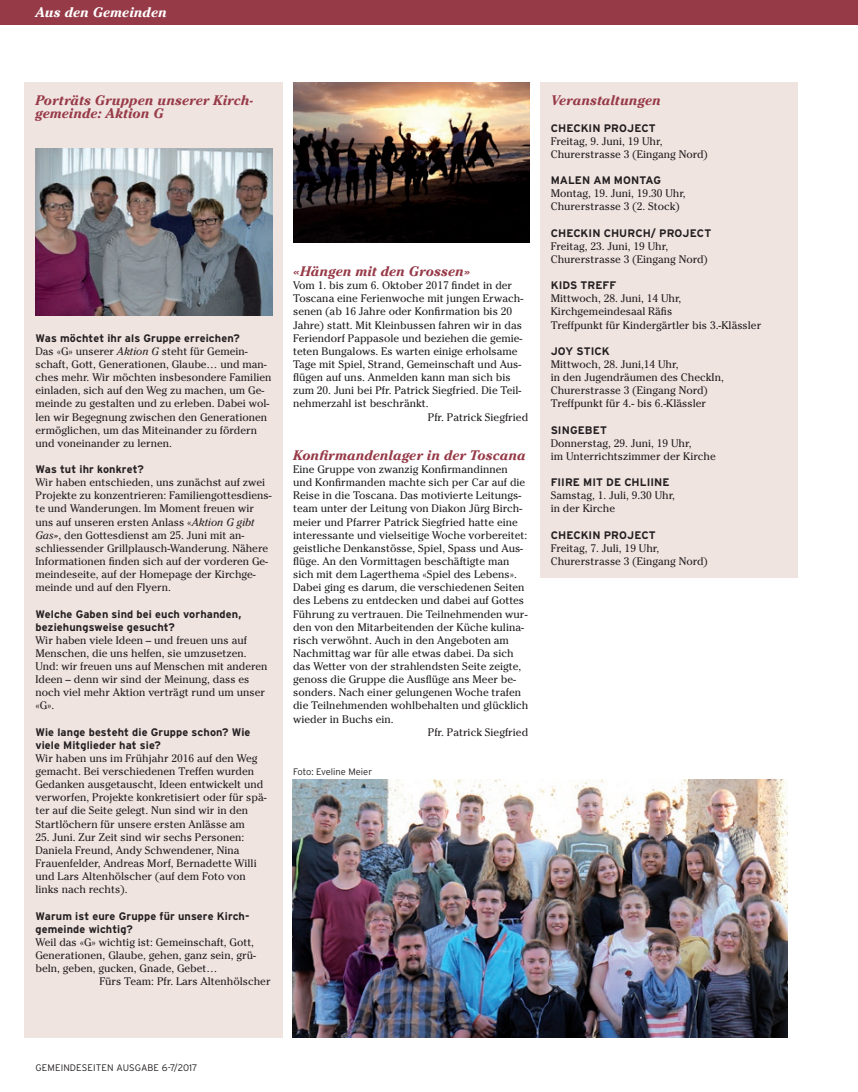
<style>
.page{position:relative;width:858px;height:1092px;background:#fff}
.page>*{position:absolute;margin:0;border:0;box-sizing:border-box;transform-origin:0 0}
.t1{font:italic 700 13.75px/13.1px "Cheltenham Std";letter-spacing:-.005em;color:#973a48}
.t2{font:italic 700 13.75px "Cheltenham Std";letter-spacing:-.005em;color:#fff}
.t3{font:11px/13.1px "Cheltenham Std";color:#231f20}
.t4{font:700 11px/13.1px "Interstate";letter-spacing:.01em;color:#231f20}
.t5{font:300 9.5px "Interstate";letter-spacing:.01em;color:#231f20}
.t6{font:300 9.38px "Interstate";color:#231f20}
.s1{font-style:italic}
</style>
<div class="page">
<div style="left:0;top:0;width:857px;height:25px;background:#973a48"></div>
<div style="left:540px;top:83px;width:257px;height:495px;background:#f0e4e1"></div>
<div style="left:24px;top:83px;width:259px;height:954px;background:#f0e4e1"></div>
<img style="left:35px;top:148px;width:237px;height:167px">
<img style="left:292px;top:779px;width:495px;height:258px">
<img style="left:293px;top:83px;width:236px;height:159px">
<p class="t2" style="left:35px;top:4px;width:133px">Aus den Gemeinden</p>
<p class="t1" style="left:35px;top:94px;width:219px">Porträts Gruppen unserer Kirch&shy;gemeinde: Aktion G</p>
<p class="t4" style="left:35px;top:331px;width:206px">Was möchtet ihr als Gruppe erreichen?</p>
<p class="t3" style="left:35px;top:344px;width:237px">Das «G» unserer <span class="s1">Aktion G</span> steht für Gemein&shy;schaft, Gott, Generationen, Glaube… und man&shy;ches mehr. Wir möchten insbesondere Familien einladen, sich auf den Weg zu machen, um Ge&shy;meinde zu gestalten und zu erleben. Dabei wol&shy;len wir Begegnung zwischen den Generationen ermöglichen, um das Miteinander zu fördern und voneinander zu lernen.</p>
<p class="t4" style="left:35px;top:462px;width:110px">Was tut ihr konkret?</p>
<p class="t3" style="left:35px;top:476px;width:238px">Wir haben entschieden, uns zunächst auf zwei Projekte zu konzentrieren: Familiengottesdiens&shy;te und Wanderungen. Im Moment freuen wir uns auf unseren ersten Anlass «<span class="s1">Aktion G gibt Gas»</span>, den Gottesdienst am 25. Juni mit an&shy;schliessender Grillplausch-Wanderung. Nähere Informationen finden sich auf der vorderen Ge&shy;meindeseite, auf der Homepage der Kirchge&shy;meinde und auf den Flyern.</p>
<p class="t4" style="left:35px;top:607px;width:208px">Welche Gaben sind bei euch vorhanden, beziehungsweise gesucht?</p>
<p class="t3" style="left:35px;top:633px;width:234px">Wir haben viele Ideen – und freuen uns auf Menschen, die uns helfen, sie umzusetzen.<br>Und: wir freuen uns auf Menschen mit anderen Ideen – denn wir sind der Meinung, dass es noch viel mehr Aktion verträgt rund um unser «G».</p>
<p class="t4" style="left:35px;top:725px;width:216px">Wie lange besteht die Gruppe schon? Wie viele Mitglieder hat sie?</p>
<p class="t3" style="left:35px;top:751px;width:232px">Wir haben uns im Frühjahr 2016 auf den Weg gemacht. Bei verschiedenen Treffen wurden Gedanken ausgetauscht, Ideen entwickelt und verworfen, Projekte konkretisiert oder für spä&shy;ter auf die Seite gelegt. Nun sind wir in den Startlöchern für unsere ersten Anlässe am</p>
<p class="t3" style="left:35px;top:830px;width:223px">25. Juni. Zur Zeit sind wir sechs Personen:<br>Daniela Freund, Andy Schwendener, Nina Frauenfelder, Andreas Morf, Bernadette Willi und Lars Altenhölscher (auf dem Foto von links nach rechts).</p>
<p class="t4" style="left:35px;top:908px;width:216px">Warum ist eure Gruppe für unsere Kirch&shy;gemeinde wichtig?</p>
<p class="t3" style="left:35px;top:935px;width:220px">Weil das «G» wichtig ist: Gemeinschaft, Gott,</p>
<p class="t3" style="left:35px;top:948px;width:222px">Generationen, Glaube, gehen, ganz sein, grü-</p>
<p class="t3" style="left:35px;top:961px;width:183px">beln, geben, gucken, Gnade, Gebet…</p>
<p class="t3" style="left:99px;top:974px;width:172px">Fürs Team: Pfr. Lars Altenhölscher</p>
<p class="t1" style="left:293px;top:265px;width:179px">«Hängen mit den Grossen»</p>
<p class="t3" style="left:293px;top:279px;width:220px">Vom 1. bis zum 6. Oktober 2017 findet in der</p>
<p class="t3" style="left:293px;top:292px;width:232px">Toscana eine Ferienwoche mit jungen Erwach-</p>
<p class="t3" style="left:293px;top:305px;width:220px">senen (ab 16 Jahre oder Konfirmation bis 20</p>
<p class="t3" style="left:293px;top:318px;width:230px">Jahre) statt. Mit Kleinbussen fahren wir in das</p>
<p class="t3" style="left:293px;top:331px;width:231px">Feriendorf Pappasole und beziehen die gemie-</p>
<p class="t3" style="left:293px;top:344px;width:226px">teten Bungalows. Es warten einige erholsame</p>
<p class="t3" style="left:293px;top:357px;width:230px">Tage mit Spiel, Strand, Gemeinschaft und Aus-</p>
<p class="t3" style="left:293px;top:371px;width:219px">flügen auf uns. Anmelden kann man sich bis</p>
<p class="t3" style="left:293px;top:384px;width:230px">zum 20. Juni bei Pfr. Patrick Siegfried. Die Teil-</p>
<p class="t3" style="left:293px;top:397px;width:137px">nehmerzahl ist beschränkt.</p>
<p class="t3" style="left:428px;top:410px;width:102px">Pfr. Patrick Siegfried</p>
<p class="t1" style="left:293px;top:448px;width:234px">Konfirmandenlager in der Toscana</p>
<p class="t3" style="left:293px;top:462px;width:216px">Eine Gruppe von zwanzig Konfirmandinnen</p>
<p class="t3" style="left:293px;top:476px;width:234px">und Konfirmanden machte sich per Car auf die</p>
<p class="t3" style="left:293px;top:489px;width:230px">Reise in die Toscana. Das motivierte Leitungs-</p>
<p class="t3" style="left:293px;top:502px;width:231px">team unter der Leitung von Diakon Jürg Birch-</p>
<p class="t3" style="left:293px;top:515px;width:226px">meier und Pfarrer Patrick Siegfried hatte eine</p>
<p class="t3" style="left:293px;top:528px;width:235px">interessante und vielseitige Woche vorbereitet:</p>
<p class="t3" style="left:293px;top:541px;width:231px">geistliche Denkanstösse, Spiel, Spass und Aus-</p>
<p class="t3" style="left:293px;top:554px;width:218px">flüge. An den Vormittagen beschäftigte man</p>
<p class="t3" style="left:293px;top:567px;width:225px">sich mit dem Lagerthema «Spiel des Lebens».</p>
<p class="t3" style="left:293px;top:581px;width:233px">Dabei ging es darum, die verschiedenen Seiten</p>
<p class="t3" style="left:293px;top:594px;width:233px">des Lebens zu entdecken und dabei auf Gottes</p>
<p class="t3" style="left:293px;top:607px;width:236px">Führung zu vertrauen. Die Teilnehmenden wur-</p>
<p class="t3" style="left:293px;top:620px;width:232px">den von den Mitarbeitenden der Küche kulina-</p>
<p class="t3" style="left:293px;top:633px;width:217px">risch verwöhnt. Auch in den Angeboten am</p>
<p class="t3" style="left:293px;top:646px;width:222px">Nachmittag war für alle etwas dabei. Da sich</p>
<p class="t3" style="left:293px;top:659px;width:230px">das Wetter von der strahlendsten Seite zeigte,</p>
<p class="t3" style="left:293px;top:672px;width:224px">genoss die Gruppe die Ausflüge ans Meer be-</p>
<p class="t3" style="left:293px;top:686px;width:229px">sonders. Nach einer gelungenen Woche trafen</p>
<p class="t3" style="left:293px;top:699px;width:237px">die Teilnehmenden wohlbehalten und glücklich</p>
<p class="t3" style="left:293px;top:712px;width:102px">wieder in Buchs ein.</p>
<p class="t3" style="left:428px;top:725px;width:102px">Pfr. Patrick Siegfried</p>
<p class="t6" style="left:293px;top:766px;width:81px">Foto: Eveline Meier</p>
<p class="t1" style="left:550px;top:94px;width:112px">Veranstaltungen</p>
<p class="t4" style="left:550px;top:121px;width:107px">CHECKIN PROJECT</p>
<p class="t3" style="left:550px;top:134px;width:159px">Freitag, 9. Juni, 19 Uhr,<br>Churerstrasse 3 (Eingang Nord)</p>
<p class="t4" style="left:550px;top:173px;width:112px">MALEN AM MONTAG</p>
<p class="t3" style="left:550px;top:187px;width:137px">Montag, 19. Juni, 19.30 Uhr,<br>Churerstrasse 3 (2. Stock)</p>
<p class="t4" style="left:550px;top:226px;width:162px">CHECKIN CHURCH/ PROJECT</p>
<p class="t3" style="left:550px;top:239px;width:159px">Freitag, 23. Juni, 19 Uhr,<br>Churerstrasse 3 (Eingang Nord)</p>
<p class="t4" style="left:550px;top:278px;width:67px">KIDS TREFF</p>
<p class="t3" style="left:550px;top:292px;width:212px">Mittwoch, 28. Juni, 14 Uhr,<br>Kirchgemeindesaal Räfis<br>Treffpunkt für Kindergärtler bis 3.-Klässler</p>
<p class="t4" style="left:550px;top:344px;width:60px">JOY STICK</p>
<p class="t3" style="left:550px;top:357px;width:175px">Mittwoch, 28. Juni,14 Uhr,<br>in den Jugendräumen des CheckIn,<br>Churerstrasse 3 (Eingang Nord)<br>Treffpunkt für 4.- bis 6.-Klässler</p>
<p class="t4" style="left:550px;top:423px;width:58px">SINGEBET</p>
<p class="t3" style="left:550px;top:436px;width:166px">Donnerstag, 29. Juni, 19 Uhr,<br>im Unterrichtszimmer der Kirche</p>
<p class="t4" style="left:550px;top:475px;width:120px">FIIRE MIT DE CHLIINE</p>
<p class="t3" style="left:550px;top:489px;width:126px">Samstag, 1. Juli, 9.30 Uhr, in der Kirche</p>
<p class="t4" style="left:550px;top:528px;width:107px">CHECKIN PROJECT</p>
<p class="t3" style="left:550px;top:541px;width:159px">Freitag, 7. Juli, 19 Uhr,<br>Churerstrasse 3 (Eingang Nord)</p>
<p class="t5" style="left:35px;top:1061px;width:163px">GEMEINDESEITEN AUSGABE 6-7/2017</p>
</div>
